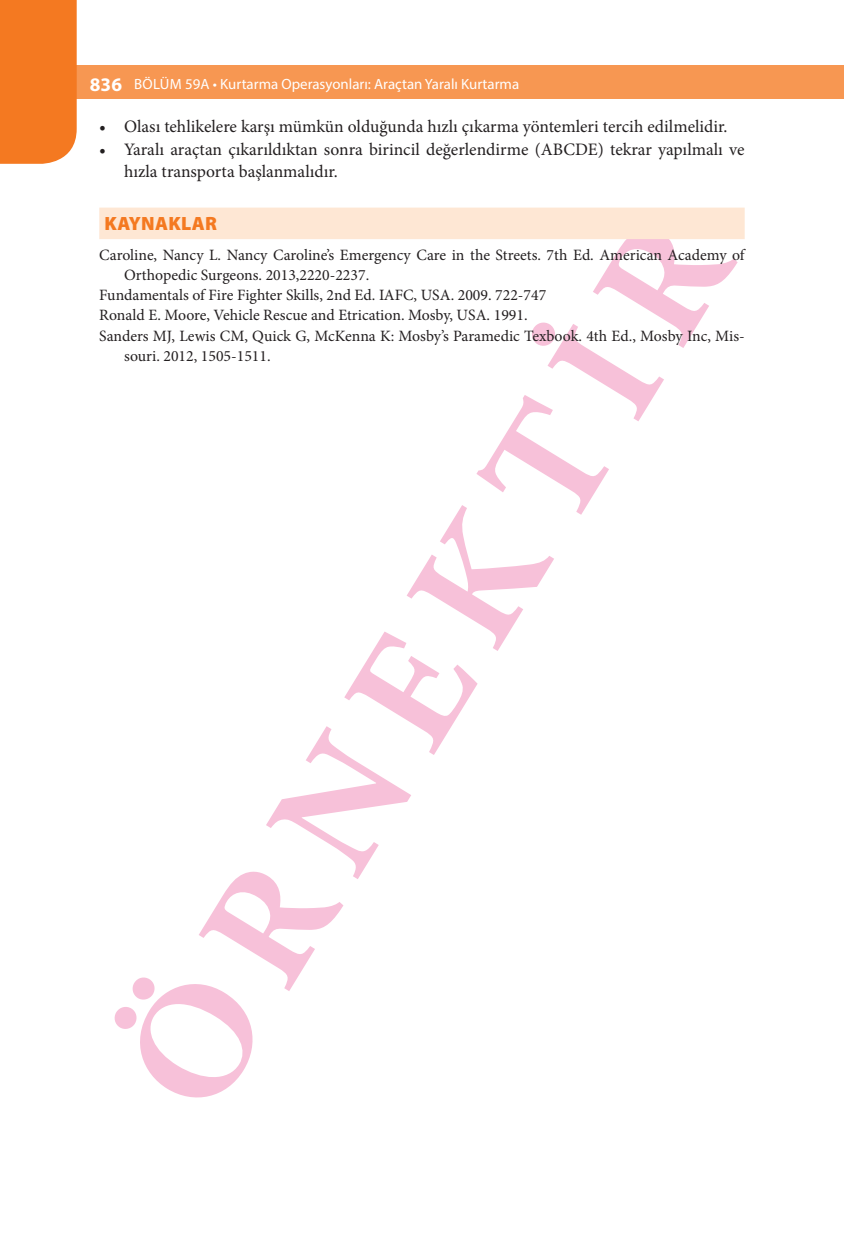
<style>
.page{position:relative;width:844px;height:1241px;background:#fff}
.page>*{position:absolute;margin:0;border:0;box-sizing:border-box;transform-origin:0 0}
.t1{font:700 163.8px "Minion Pro";color:#f7c1d9}
.t2{font:900 19.25px "Myriad Pro";letter-spacing:.02em;color:#f47921}
.t3{font:17.5px/22.8px "Minion Pro";color:#231f20}
.t4{font:15.75px "Minion Pro";color:#231f20}
.t5{font:14.88px "Myriad Pro";color:#fff}
.s1{font-weight:700;font-size:19.25px}
</style>
<div class="page">
<div style="left:0;top:65px;width:843px;height:34px;background:#f79752"></div>
<div style="left:0;top:0;width:77px;height:164px;background:#f47921"></div>
<div style="left:99px;top:207px;width:645px;height:32px;background:#fee7d4"></div>
<p class="t5" style="left:90px;top:75px;width:430px"><span class="s1">836</span> Bölüm 59A • Kurtarma Operasyonları: Araçtan Yaralı Kurtarma</p>
<p class="t3" style="left:99px;top:115px;width:629px">• Olası tehlikelere karşı mümkün olduğunda hızlı çıkarma yöntemleri tercih edilmelidir.</p>
<p class="t3" style="left:124px;top:138px;width:622px;text-indent:-25px">• Yaralı araçtan çıkarıldıktan sonra birincil değerlendirme (ABCDE) tekrar yapılmalı ve hızla transporta başlanmalıdır.</p>
<p class="t2" style="left:104px;top:212px;width:114px">KAYNAKLAR</p>
<p class="t4" style="left:99px;top:244px;width:646px">Caroline, Nancy L. Nancy Caroline’s Emergency Care in the Streets. 7th Ed. American Academy of</p>
<p class="t4" style="left:124px;top:264px;width:246px">Orthopedic Surgeons. 2013,2220-2237.</p>
<p class="t4" style="left:99px;top:285px;width:448px">Fundamentals of Fire Fighter Skills, 2nd Ed. IAFC, USA. 2009. 722-747</p>
<p class="t4" style="left:99px;top:305px;width:430px">Ronald E. Moore, Vehicle Rescue and Etrication. Mosby, USA. 1991.</p>
<p class="t4" style="left:99px;top:325px;width:646px">Sanders MJ, Lewis CM, Quick G, McKenna K: Mosby’s Paramedic Texbook. 4th Ed., Mosby Inc, Mis-</p>
<p class="t4" style="left:124px;top:345px;width:148px">souri. 2012, 1505-1511.</p>
<h1 class="t1" style="left:63px;top:1030px;width:1011px;rotate:-58deg">ÖRNEKTİR</h1>
</div>
